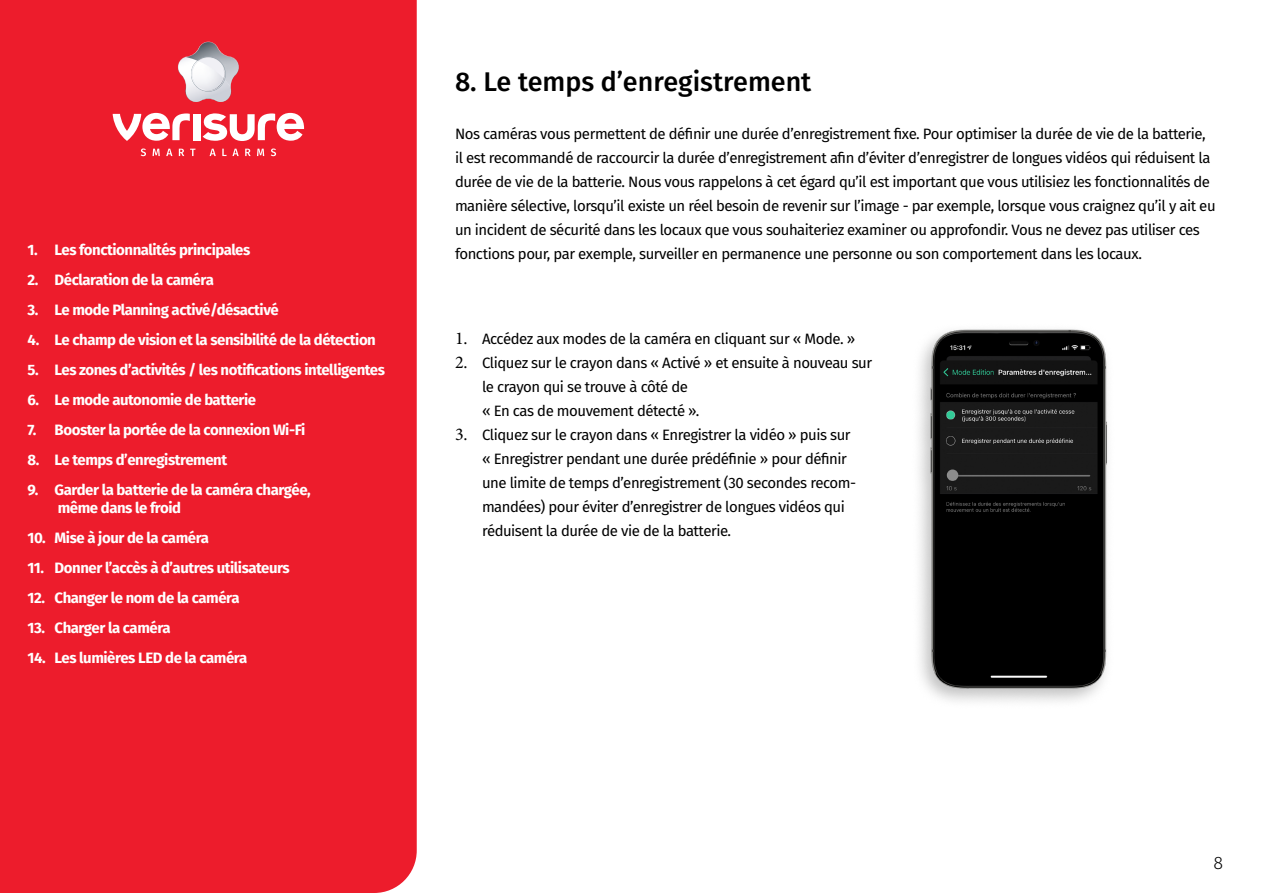
<style>
.page{position:relative;width:1263px;height:893px;background:#fff}
.page>*{position:absolute;margin:0;border:0;box-sizing:border-box;transform-origin:0 0}
.t1{font:500 27px "Fira Sans";color:#000}
.t2{font:300 18px "Fira Sans";color:#000}
.t3{font:15px/24px "Fira Sans";letter-spacing:-.03em;color:#000}
.t4{font:700 15px/18px "Fira Sans";letter-spacing:-.03em;color:#fff}
.s1{font-family:"Minion Pro";font-size:18px}
</style>
<div class="page">
<div style="left:0;top:0;width:417px;height:893px;background:#ed1c2c"></div>
<div style="left:193px;top:114px;width:7px;height:26px;background:#fff"></div>
<svg style="left:203px;top:113px;width:101px;height:28px"></svg>
<svg style="left:113px;top:113px;width:77px;height:28px"></svg>
<svg style="left:271px;top:148px;width:5px;height:8px"></svg>
<svg style="left:257px;top:149px;width:7px;height:7px"></svg>
<svg style="left:245px;top:149px;width:6px;height:7px"></svg>
<svg style="left:222px;top:149px;width:17px;height:7px"></svg>
<svg style="left:210px;top:149px;width:6px;height:7px"></svg>
<svg style="left:190px;top:149px;width:6px;height:7px"></svg>
<svg style="left:179px;top:149px;width:5px;height:7px"></svg>
<svg style="left:166px;top:149px;width:6px;height:7px"></svg>
<svg style="left:153px;top:149px;width:7px;height:7px"></svg>
<svg style="left:141px;top:148px;width:5px;height:8px"></svg>
<svg style="left:175px;top:40px;width:67px;height:65px;background:#d96873"></svg>
<img style="left:200px;top:58px;width:25px;height:33px">
<img style="left:208px;top:61px;width:15px;height:29px">
<img style="left:192px;top:58px;width:16px;height:32px">
<img style="left:919px;top:329px;width:189px;height:373px">
<p class="t4" style="left:28px;top:240px;width:224px">1. Les fonctionnalités principales</p>
<p class="t4" style="left:28px;top:270px;width:188px">2. Déclaration de la caméra</p>
<p class="t4" style="left:28px;top:300px;width:253px">3. Le mode Planning activé/désactivé</p>
<p class="t4" style="left:28px;top:330px;width:350px">4. Le champ de vision et la sensibilité de la détection</p>
<p class="t4" style="left:28px;top:360px;width:359px">5. Les zones d’activités / les notifications intelligentes</p>
<p class="t4" style="left:28px;top:390px;width:230px">6. Le mode autonomie de batterie</p>
<p class="t4" style="left:28px;top:420px;width:279px">7. Booster la portée de la connexion Wi-Fi</p>
<p class="t4" style="left:28px;top:450px;width:201px">8. Le temps d’enregistrement</p>
<p class="t4" style="left:58px;top:480px;width:254px;text-indent:-30px">9. Garder la batterie de la caméra chargée, même dans le froid</p>
<p class="t4" style="left:28px;top:528px;width:183px">10. Mise à jour de la caméra</p>
<p class="t4" style="left:28px;top:558px;width:264px">11. Donner l’accès à d’autres utilisateurs</p>
<p class="t4" style="left:28px;top:588px;width:213px">12. Changer le nom de la caméra</p>
<p class="t4" style="left:28px;top:618px;width:145px">13. Charger la caméra</p>
<p class="t4" style="left:28px;top:648px;width:221px">14. Les lumières LED de la caméra</p>
<h1 class="t1" style="left:455px;top:60px;width:358px">8. Le temps d’enregistrement</h1>
<p class="t3" style="left:455px;top:122px;width:762px">Nos caméras vous permettent de définir une durée d’enregistrement fixe. Pour optimiser la durée de vie de la batterie, il est recommandé de raccourcir la durée d’enregistrement afin d’éviter d’enregistrer de longues vidéos qui réduisent la durée de vie de la batterie. Nous vous rappelons à cet égard qu’il est important que vous utilisiez les fonctionnalités de manière sélective, lorsqu’il existe un réel besoin de revenir sur l’image - par exemple, lorsque vous craignez qu’il y ait eu un incident de sécurité dans les locaux que vous souhaiteriez examiner ou approfondir. Vous ne devez pas utiliser ces fonctions pour, par exemple, surveiller en permanence une personne ou son comportement dans les locaux.</p>
<p class="t3" style="left:455px;top:326px;width:402px"><span class="s1">1.</span> Accédez aux modes de la caméra en cliquant sur « Mode. »</p>
<p class="t3" style="left:482px;top:350px;width:392px;text-indent:-27px"><span class="s1">2.</span> Cliquez sur le crayon dans « Activé » et ensuite à nouveau sur le crayon qui se trouve à côté de<br>« En cas de mouvement détecté ».</p>
<p class="t3" style="left:482px;top:422px;width:376px;text-indent:-27px"><span class="s1">3.</span> Cliquez sur le crayon dans « Enregistrer la vidéo » puis sur « Enregistrer pendant une durée prédéfinie » pour définir une limite de temps d’enregistrement (30 secondes recom&shy;mandées) pour éviter d’enregistrer de longues vidéos qui réduisent la durée de vie de la batterie.</p>
<p class="t2" style="left:1213px;top:850px;width:11px">8</p>
</div>
